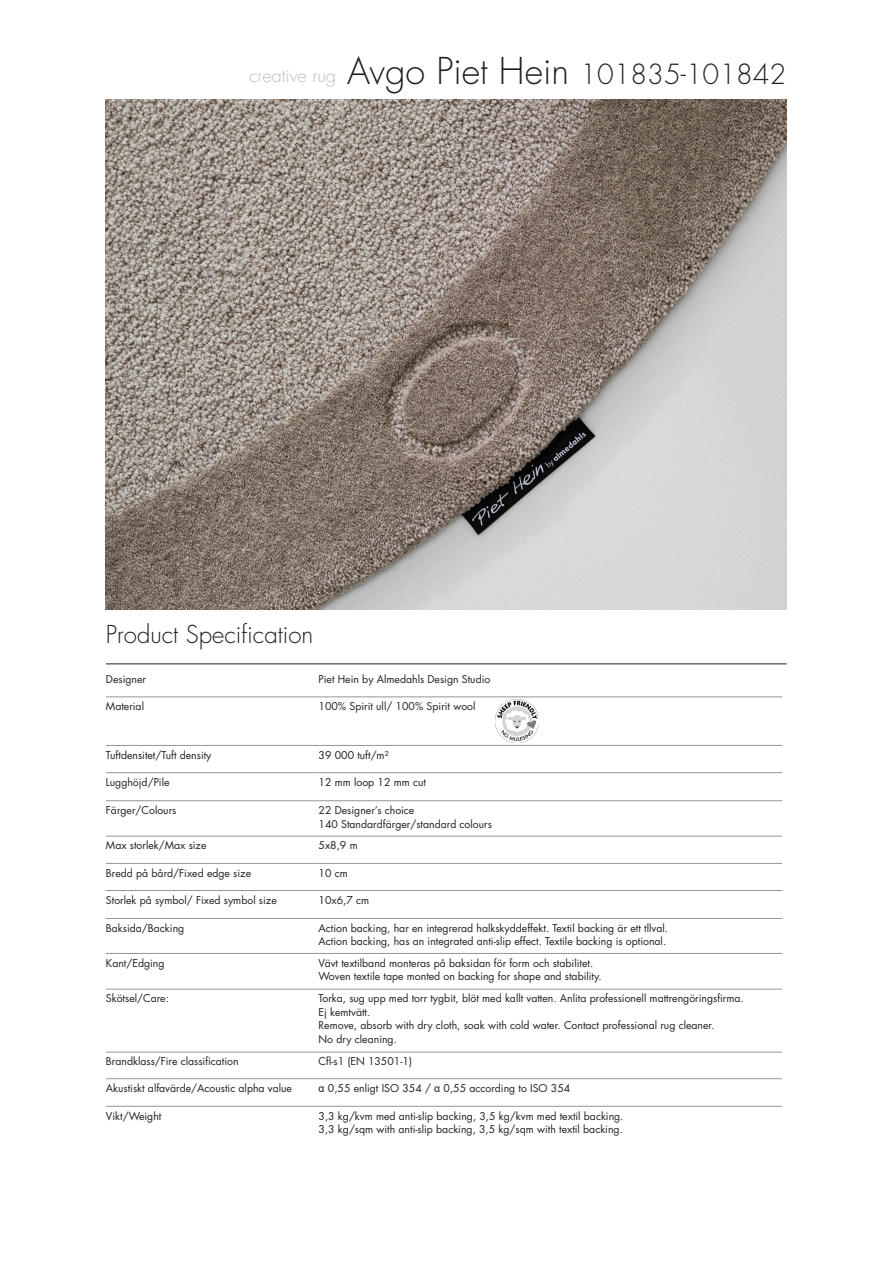
<style>
.page{position:relative;width:893px;height:1263px;background:#fff}
.page>*{position:absolute;margin:0;border:0;box-sizing:border-box;transform-origin:0 0}
.t1{font:300 27px "Futura Std";color:#231f20}
.t2{font:300 24px "Futura Std";color:#231f20}
.t3{font:10.5px "Futura Std";color:#231f20}
.s1{font-size:18px;color:#bcbdc0}
.s2{font-size:36px}
.s3{font-family:"Arial"}
</style>
<div class="page">
<img style="left:106px;top:99px;width:680px;height:510px">
<hr style="left:106px;top:663px;width:681px;height:1px;background:#231f20">
<hr style="left:106px;top:697px;width:213px;height:1px;background:#939598">
<hr style="left:319px;top:697px;width:463px;height:1px;background:#939598">
<hr style="left:106px;top:745px;width:213px;height:1px;background:#939598">
<hr style="left:319px;top:745px;width:463px;height:1px;background:#939598">
<hr style="left:106px;top:772px;width:213px;height:1px;background:#939598">
<hr style="left:319px;top:772px;width:463px;height:1px;background:#939598">
<hr style="left:106px;top:800px;width:213px;height:1px;background:#939598">
<hr style="left:319px;top:800px;width:463px;height:1px;background:#939598">
<hr style="left:106px;top:836px;width:213px;height:1px;background:#939598">
<hr style="left:319px;top:836px;width:463px;height:1px;background:#939598">
<hr style="left:106px;top:863px;width:213px;height:1px;background:#939598">
<hr style="left:319px;top:863px;width:463px;height:1px;background:#939598">
<hr style="left:106px;top:890px;width:213px;height:1px;background:#939598">
<hr style="left:319px;top:890px;width:463px;height:1px;background:#939598">
<hr style="left:106px;top:918px;width:213px;height:1px;background:#939598">
<hr style="left:319px;top:918px;width:463px;height:1px;background:#939598">
<hr style="left:106px;top:953px;width:213px;height:1px;background:#939598">
<hr style="left:319px;top:953px;width:463px;height:1px;background:#939598">
<hr style="left:106px;top:989px;width:213px;height:1px;background:#939598">
<hr style="left:319px;top:989px;width:463px;height:1px;background:#939598">
<hr style="left:106px;top:1052px;width:213px;height:1px;background:#939598">
<hr style="left:319px;top:1052px;width:463px;height:1px;background:#939598">
<hr style="left:106px;top:1078px;width:213px;height:1px;background:#939598">
<hr style="left:319px;top:1078px;width:463px;height:1px;background:#939598">
<hr style="left:106px;top:1106px;width:213px;height:1px;background:#939598">
<hr style="left:319px;top:1106px;width:463px;height:1px;background:#939598">
<img style="left:495px;top:700px;width:43px;height:43px">
<p class="t1" style="left:249px;top:57px;width:539px"><span class="s1">creative rug</span> <span class="s2">Avgo Piet Hein</span> 101835-101842</p>
<p class="t2" style="left:106px;top:619px;width:209px">Product Specification</p>
<p class="t3" style="left:106px;top:672px;width:42px">Designer</p>
<p class="t3" style="left:319px;top:672px;width:173px">Piet Hein by Almedahls Design Studio</p>
<p class="t3" style="left:106px;top:699px;width:40px">Material</p>
<p class="t3" style="left:319px;top:699px;width:158px">100% Spirit ull/ 100% Spirit wool</p>
<p class="t3" style="left:106px;top:748px;width:107px">Tuftdensitet/Tuft density</p>
<p class="t3" style="left:319px;top:748px;width:72px">39 000 tuft/m²</p>
<p class="t3" style="left:106px;top:775px;width:65px">Lugghöjd/Pile</p>
<p class="t3" style="left:319px;top:775px;width:109px">12 mm loop 12 mm cut</p>
<p class="t3" style="left:106px;top:803px;width:72px">Färger/Colours</p>
<p class="t3" style="left:319px;top:803px;width:97px">22 Designer’s choice</p>
<p class="t3" style="left:319px;top:817px;width:175px">140 Standardfärger/standard colours</p>
<p class="t3" style="left:106px;top:839px;width:102px">Max storlek/Max size</p>
<p class="t3" style="left:319px;top:839px;width:41px">5x8,9 m</p>
<p class="t3" style="left:106px;top:866px;width:147px">Bredd på bård/Fixed edge size</p>
<p class="t3" style="left:319px;top:866px;width:31px">10 cm</p>
<p class="t3" style="left:106px;top:893px;width:172px">Storlek på symbol/ Fixed symbol size</p>
<p class="t3" style="left:319px;top:893px;width:52px">10x6,7 cm</p>
<p class="t3" style="left:106px;top:921px;width:80px">Baksida/Backing</p>
<p class="t3" style="left:319px;top:921px;width:351px">Action backing, har en integrerad halkskyddeffekt. Textil backing är ett tllval.</p>
<p class="t3" style="left:319px;top:935px;width:349px">Action backing, has an integrated anti-slip effect. Textile backing is optional.</p>
<p class="t3" style="left:106px;top:956px;width:60px">Kant/Edging</p>
<p class="t3" style="left:319px;top:956px;width:276px">Vävt textilband monteras på baksidan för form och stabilitet.</p>
<p class="t3" style="left:319px;top:970px;width:285px">Woven textile tape monted on backing for shape and stability.</p>
<p class="t3" style="left:106px;top:992px;width:65px">Skötsel/Care:</p>
<p class="t3" style="left:319px;top:992px;width:427px">Torka, sug upp med torr tygbit, blöt med kallt vatten. Anlita professionell mattrengöringsfirma.</p>
<p class="t3" style="left:319px;top:1005px;width:53px">Ej kemtvätt.</p>
<p class="t3" style="left:319px;top:1019px;width:398px">Remove, absorb with dry cloth, soak with cold water. Contact professional rug cleaner.</p>
<p class="t3" style="left:319px;top:1032px;width:80px">No dry cleaning.</p>
<p class="t3" style="left:106px;top:1055px;width:134px">Brandklass/Fire classification</p>
<p class="t3" style="left:319px;top:1055px;width:95px">Cfl-s1 (EN 13501-1)</p>
<p class="t3" style="left:106px;top:1081px;width:188px">Akustiskt alfavärde/Acoustic alpha value</p>
<p class="t3" style="left:319px;top:1081px;width:253px"><span class="s3">α</span> 0,55 enligt ISO 354 / <span class="s3">α</span> 0,55 according to ISO 354</p>
<p class="t3" style="left:106px;top:1109px;width:57px">Vikt/Weight</p>
<p class="t3" style="left:319px;top:1109px;width:306px">3,3 kg/kvm med anti-slip backing, 3,5 kg/kvm med textil backing.</p>
<p class="t3" style="left:319px;top:1122px;width:306px">3,3 kg/sqm with anti-slip backing, 3,5 kg/sqm with textil backing.</p>
</div>
